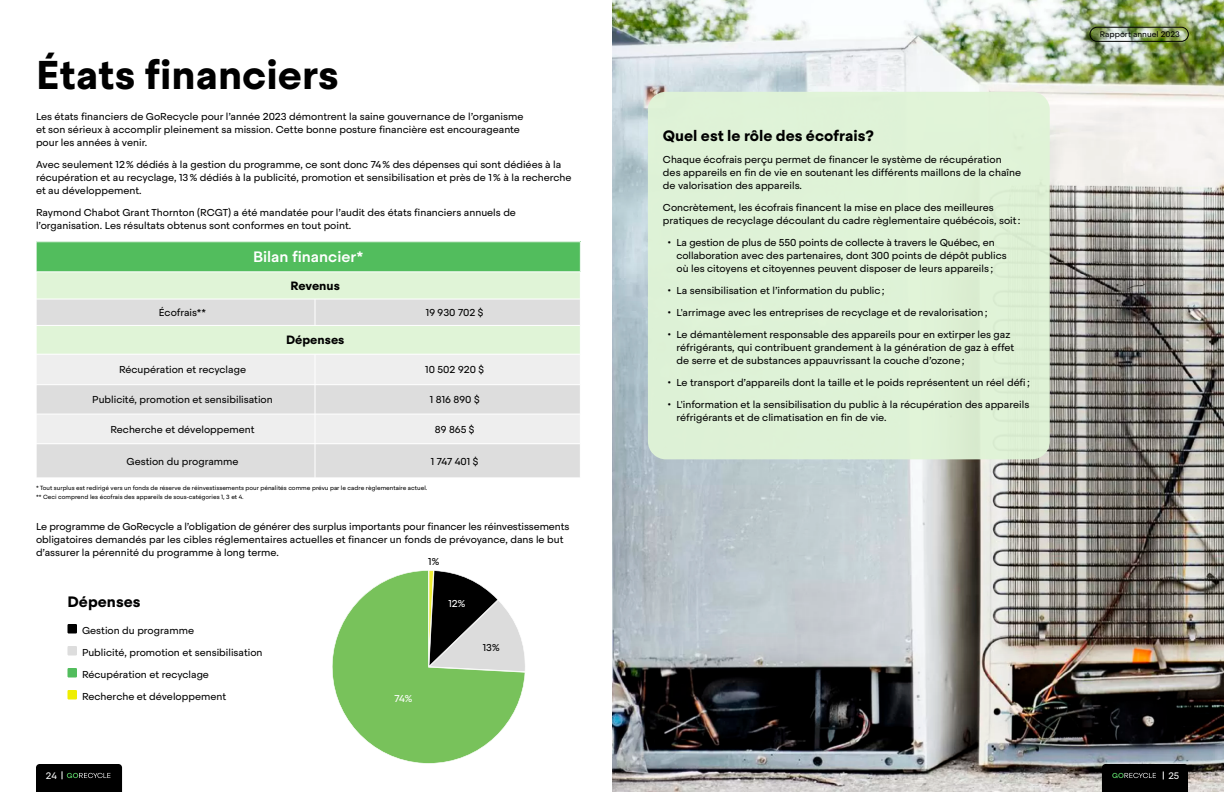
<style>
.page{position:relative;width:1224px;height:792px;background:#fff}
.page>*{position:absolute;margin:0;border:0;box-sizing:border-box;transform-origin:0 0}
.t1{font:700 40px "Steradian";color:#000}
.t2{font:700 15px "Steradian";color:#000}
.t3{font:500 15px "Steradian";color:#fff}
.t4{font:700 12px "Steradian";color:#000}
.t5{font:10px/13px "Steradian";color:#000}
.t6{font:9.9px "Steradian";color:#fff}
.t7{font:9.9px "Steradian";color:#000}
.t8{font:9.4px "Steradian";color:#f7f8f8}
.t9{font:8px "Steradian";color:#000}
.t10{font:6px/9px "Steradian";color:#000}
</style>
<div class="page">
<svg style="left:332px;top:570px;width:193px;height:194px"></svg>
<img style="left:612px;top:0;width:612px;height:792px">
<svg style="left:1102px;top:764px;width:86px;height:28px;background:#060807"></svg>
<svg style="left:36px;top:764px;width:86px;height:28px;background:#070807"></svg>
<div style="left:1090px;top:27px;width:99px;height:15px;border:1px solid #000;border-radius:7px"></div>
<div style="left:648px;top:92px;width:402px;height:367px;background:#e0f4d7;border-radius:18px"></div>
<div style="left:68px;top:624px;width:9px;height:10px;background:#000"></div>
<div style="left:68px;top:646px;width:9px;height:10px;background:#ddd"></div>
<div style="left:68px;top:668px;width:9px;height:10px;background:#52bd5d"></div>
<div style="left:68px;top:690px;width:9px;height:10px;background:#efee00"></div>
<div style="left:36px;top:242px;width:544px;height:30px;background:#52bd5d"></div>
<div style="left:37px;top:273px;width:543px;height:26px;background:#e0f4d7"></div>
<svg style="left:37px;top:300px;width:543px;height:178px;background:#dee4db"></svg>
<svg style="left:37px;top:355px;width:543px;height:89px;background:#e9e9e9"></svg>
<hr style="left:36px;top:242px;width:279px;height:1px;background:#fff">
<hr style="left:36px;top:242px;width:1px;height:30px;background:#fff">
<hr style="left:315px;top:242px;width:265px;height:1px;background:#fff">
<svg style="left:315px;top:300px;width:1px;height:25px"></svg>
<hr style="left:36px;top:325px;width:279px;height:1px;background:#fff">
<svg style="left:36px;top:273px;width:1px;height:80px"></svg>
<hr style="left:315px;top:325px;width:265px;height:1px;background:#fff">
<hr style="left:36px;top:354px;width:279px;height:1px;background:#fff">
<hr style="left:315px;top:354px;width:265px;height:1px;background:#fff">
<hr style="left:315px;top:354px;width:1px;height:31px;background:#fff">
<hr style="left:36px;top:385px;width:279px;height:1px;background:#fff">
<svg style="left:36px;top:386px;width:1px;height:27px"></svg>
<hr style="left:315px;top:385px;width:265px;height:1px;background:#fff">
<svg style="left:315px;top:385px;width:1px;height:29px"></svg>
<hr style="left:36px;top:414px;width:279px;height:1px;background:#fff">
<hr style="left:315px;top:414px;width:265px;height:1px;background:#fff">
<hr style="left:315px;top:414px;width:1px;height:30px;background:#fff">
<hr style="left:36px;top:444px;width:279px;height:1px;background:#fff">
<hr style="left:315px;top:444px;width:265px;height:1px;background:#fff">
<hr style="left:315px;top:444px;width:1px;height:34px;background:#fff">
<h1 class="t1" style="left:36px;top:49px;width:304px">États financiers</h1>
<p class="t5" style="left:36px;top:110px;width:489px">Les états financiers de GoRecycle pour l’année 2023 démontrent la saine gouvernance de l’organisme et son sérieux à accomplir pleinement sa mission. Cette bonne posture financière est encourageante pour les années à venir.</p>
<p class="t5" style="left:36px;top:158px;width:537px">Avec seulement 12% dédiés à la gestion du programme, ce sont donc 74% des dépenses qui sont dédiées à la récupération et au recyclage, 13% dédiés à la publicité, promotion et sensibilisation et près de 1% à la recherche et au développement.</p>
<p class="t5" style="left:36px;top:206px;width:482px">Raymond Chabot Grant Thornton (RCGT) a été mandatée pour l’audit des états financiers annuels de l’organisation. Les résultats obtenus sont conformes en tout point.</p>
<h2 class="t3" style="left:253px;top:248px;width:112px">Bilan financier*</h2>
<p class="t4" style="left:291px;top:278px;width:51px">Revenus</p>
<p class="t5" style="left:159px;top:306px;width:49px">Écofrais**</p>
<p class="t5" style="left:426px;top:306px;width:59px">19 930 702 $</p>
<p class="t4" style="left:286px;top:333px;width:60px">Dépenses</p>
<p class="t5" style="left:119px;top:363px;width:129px">Récupération et recyclage</p>
<p class="t5" style="left:425px;top:363px;width:60px">10 502 920 $</p>
<p class="t5" style="left:92px;top:393px;width:182px">Publicité, promotion et sensibilisation</p>
<p class="t5" style="left:430px;top:393px;width:51px">1 816 890 $</p>
<p class="t5" style="left:110px;top:423px;width:146px">Recherche et développement</p>
<p class="t5" style="left:435px;top:423px;width:41px">89 865 $</p>
<p class="t5" style="left:127px;top:455px;width:114px">Gestion du programme</p>
<p class="t5" style="left:431px;top:455px;width:49px">1 747 401 $</p>
<p class="t10" style="left:36px;top:483px;width:393px">* Tout surplus est redirigé vers un fonds de réserve de réinvestissements pour pénalités comme prévu par le cadre règlementaire actuel. ** Ceci comprend les écofrais des appareils de sous-catégories 1, 3 et 4.</p>
<p class="t5" style="left:36px;top:520px;width:535px">Le programme de GoRecycle a l’obligation de générer des surplus importants pour financer les réinvestissements obligatoires demandés par les cibles réglementaires actuelles et financer un fonds de prévoyance, dans le but d’assurer la pérennité du programme à long terme.</p>
<h2 class="t2" style="left:68px;top:592px;width:75px">Dépenses</h2>
<p class="t5" style="left:82px;top:624px;width:114px">Gestion du programme</p>
<p class="t5" style="left:82px;top:646px;width:182px">Publicité, promotion et sensibilisation</p>
<p class="t5" style="left:82px;top:668px;width:129px">Récupération et recyclage</p>
<p class="t5" style="left:82px;top:690px;width:146px">Recherche et développement</p>
<p class="t7" style="left:428px;top:556px;width:13px">1%</p>
<p class="t6" style="left:448px;top:598px;width:18px">12%</p>
<p class="t7" style="left:483px;top:642px;width:18px">13%</p>
<p class="t6" style="left:395px;top:692px;width:19px">74%</p>
<h2 class="t2" style="left:663px;top:126px;width:212px">Quel est le rôle des écofrais?</h2>
<p class="t5" style="left:663px;top:153px;width:360px">Chaque écofrais perçu permet de financer le système de récupération des appareils en fin de vie en soutenant les différents maillons de la chaîne de valorisation des appareils.</p>
<p class="t5" style="left:663px;top:201px;width:359px">Concrètement, les écofrais financent la mise en place des meilleures pratiques de recyclage découlant du cadre règlementaire québécois, soit:</p>
<p class="t5" style="left:676px;top:236px;width:332px;text-indent:-9px">• La gestion de plus de 550 points de collecte à travers le Québec, en collaboration avec des partenaires, dont 300 points de dépôt publics où les citoyens et citoyennes peuvent disposer de leurs appareils ;</p>
<p class="t5" style="left:667px;top:284px;width:219px">• La sensibilisation et l’information du public;</p>
<p class="t5" style="left:667px;top:306px;width:322px">• L'arrimage avec les entreprises de recyclage et de revalorisation;</p>
<p class="t5" style="left:676px;top:328px;width:339px;text-indent:-9px">• Le démantèlement responsable des appareils pour en extirper les gaz réfrigérants, qui contribuent grandement à la génération de gaz à effet de serre et de substances appauvrissant la couche d’ozone;</p>
<p class="t5" style="left:667px;top:376px;width:364px">• Le transport d’appareils dont la taille et le poids représentent un réel défi;</p>
<p class="t5" style="left:676px;top:398px;width:354px;text-indent:-9px">• L'information et la sensibilisation du public à la récupération des appareils réfrigérants et de climatisation en fin de vie.</p>
<p class="t9" style="left:1100px;top:30px;width:82px">Rapport annuel 2023</p>
<p class="t8" style="left:46px;top:770px;width:13px">24</p>
<p class="t8" style="left:1168px;top:770px;width:12px">25</p>
</div>
